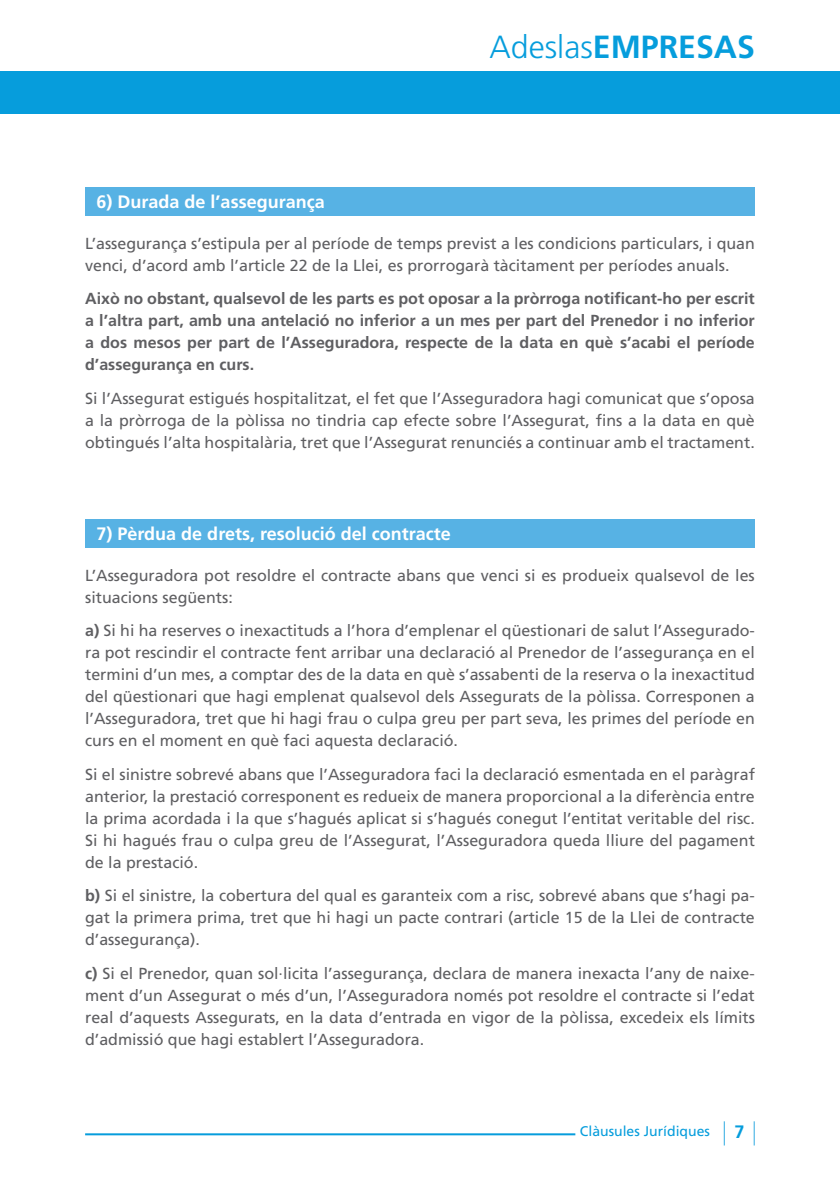
<style>
.page{position:relative;width:840px;height:1191px;background:#fff}
.page>*{position:absolute;margin:0;border:0;box-sizing:border-box;transform-origin:0 0}
.t1{font:700 32px "Frutiger";color:#069ddc}
.t2{font:700 18px "Frutiger";color:#fff}
.t3{font:700 18px "Frutiger";color:#069ddc}
.t4{font:16px/22px "Frutiger";color:#5f5f62;text-align:justify}
.t5{font:700 16px/22px "Frutiger";color:#5f5f62;text-align:justify}
.t6{font:14px "Frutiger";color:#069ddc}
.s1{font-weight:300}
.s2{font-weight:700}
</style>
<div class="page">
<div style="left:0;top:71px;width:839px;height:43px;background:#069ddc"></div>
<hr style="left:85px;top:1133px;width:490px;height:2px;background:#069ddc">
<svg style="left:723px;top:1121px;width:1px;height:24px"></svg>
<svg style="left:753px;top:1121px;width:1px;height:24px"></svg>
<div style="left:85px;top:187px;width:669px;height:28px;background:#57b2e4"></div>
<div style="left:85px;top:519px;width:669px;height:28px;background:#57b2e4"></div>
<h1 class="t1" style="left:489px;top:28px;width:266px"><span class="s1">Adeslas</span>EMPRESAS</h1>
<p class="t2" style="left:96px;top:191px;width:230px">6) Durada de l’assegurança</p>
<p class="t4" style="left:85px;top:232px;width:671px">L’assegurança s’estipula per al període de temps previst a les condicions particulars, i quan venci, d’acord amb l’article 22 de la Llei, es prorrogarà tàcitament per períodes anuals.</p>
<p class="t5" style="left:85px;top:287px;width:670px">Això no obstant, qualsevol de les parts es pot oposar a la pròrroga notificant-ho per escrit a l’altra part, amb una antelació no inferior a un mes per part del Prenedor i no inferior a dos mesos per part de l’Asseguradora, respecte de la data en què s’acabi el període d’assegurança en curs.</p>
<p class="t4" style="left:85px;top:387px;width:670px">Si l’Assegurat estigués hospitalitzat, el fet que l’Asseguradora hagi comunicat que s’oposa a la pròrroga de la pòlissa no tindria cap efecte sobre l’Assegurat, fins a la data en què obtingués l’alta hospitalària, tret que l’Assegurat renunciés a continuar amb el tractament.</p>
<p class="t2" style="left:96px;top:523px;width:356px">7) Pèrdua de drets, resolució del contracte</p>
<p class="t4" style="left:85px;top:564px;width:670px">L’Asseguradora pot resoldre el contracte abans que venci si es produeix qualsevol de les situacions següents:</p>
<p class="t4" style="left:85px;top:619px;width:671px"><span class="s2">a)</span> Si hi ha reserves o inexactituds a l’hora d’emplenar el qüestionari de salut l’Assegurado&shy;ra pot rescindir el contracte fent arribar una declaració al Prenedor de l’assegurança en el termini d’un mes, a comptar des de la data en què s’assabenti de la reserva o la inexactitud del qüestionari que hagi emplenat qualsevol dels Assegurats de la pòlissa. Corresponen a l’Asseguradora, tret que hi hagi frau o culpa greu per part seva, les primes del període en curs en el moment en què faci aquesta declaració.</p>
<p class="t4" style="left:85px;top:763px;width:671px">Si el sinistre sobrevé abans que l’Asseguradora faci la declaració esmentada en el paràgraf anterior, la prestació corresponent es redueix de manera proporcional a la diferència entre la prima acordada i la que s’hagués aplicat si s’hagués conegut l’entitat veritable del risc.<br>Si hi hagués frau o culpa greu de l’Assegurat, l’Asseguradora queda lliure del pagament de la prestació.</p>
<p class="t4" style="left:85px;top:884px;width:670px"><span class="s2">b)</span> Si el sinistre, la cobertura del qual es garanteix com a risc, sobrevé abans que s’hagi pa&shy;gat la primera prima, tret que hi hagi un pacte contrari (article 15 de la Llei de contracte d’assegurança).</p>
<p class="t4" style="left:85px;top:961px;width:671px"><span class="s2">c)</span> Si el Prenedor, quan sol·licita l’assegurança, declara de manera inexacta l’any de naixe&shy;ment d’un Assegurat o més d’un, l’Asseguradora només pot resoldre el contracte si l’edat real d’aquests Assegurats, en la data d’entrada en vigor de la pòlissa, excedeix els límits d’admissió que hagi establert l’Asseguradora.</p>
<p class="t6" style="left:579px;top:1123px;width:131px">Clàusules Jurídiques</p>
<p class="t3" style="left:734px;top:1121px;width:12px">7</p>
</div>
